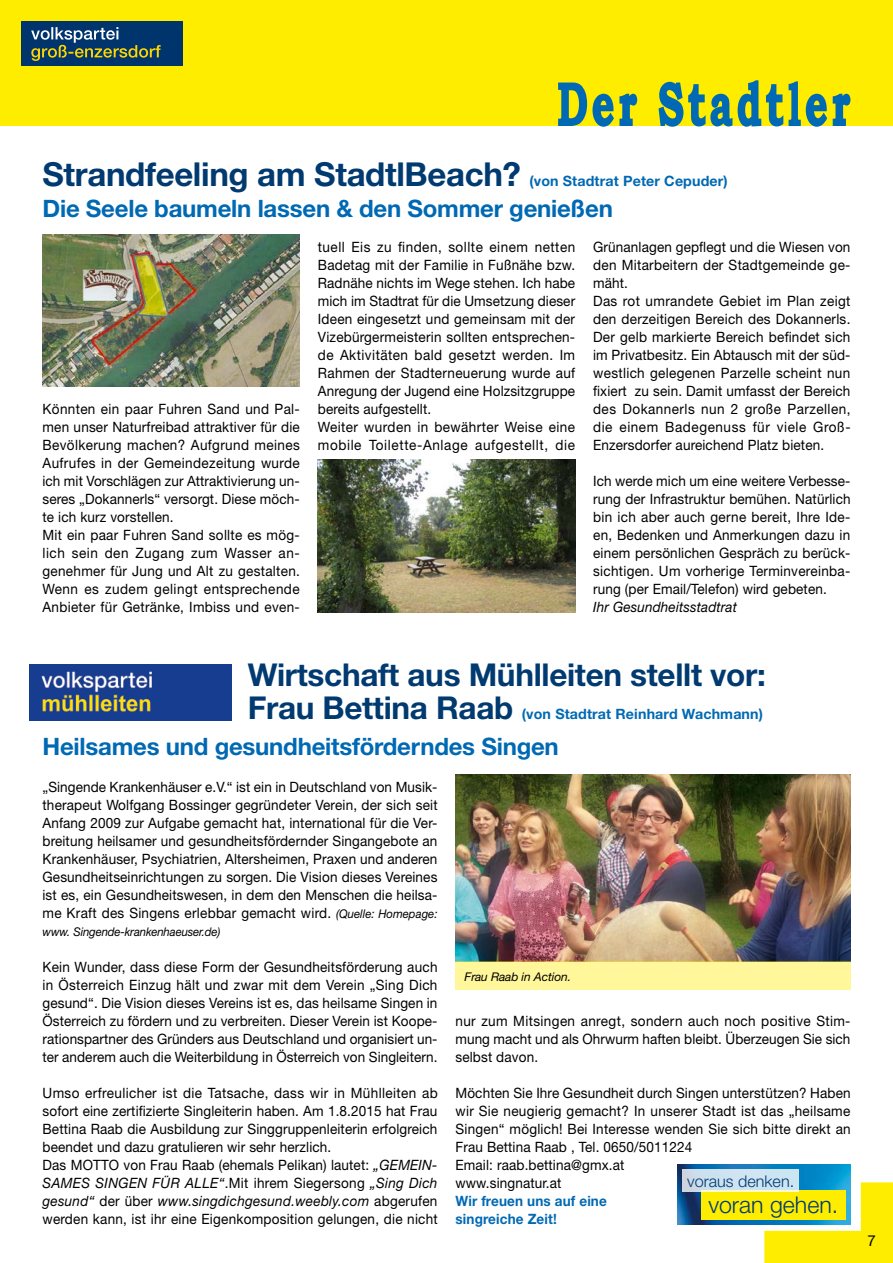
<style>
.page{position:relative;width:893px;height:1263px;background:#fff}
.page>*{position:absolute;margin:0;border:0;box-sizing:border-box;transform-origin:0 0}
.t1{font:700 33px "Helvetica Neue LT Std";letter-spacing:-.01em;color:#003a70}
.t2{font:700 31.5px "Helvetica Neue LT Std";letter-spacing:-.01em;color:#003a70}
.t3{font:700 24px "Helvetica Neue LT Std";letter-spacing:-.01em;color:#0069b4}
.t4{font:300 23.1px "Helvetica Neue";color:#003a70}
.t5{font:300 16.2px "Helvetica Neue";color:#003a70}
.t6{font:15px "Helvetica Neue";color:#000}
.t7{font:14.25px/18px "Helvetica Neue LT Std";letter-spacing:.015em;color:#000;scale:.95 1}
.t8{font:700 14.25px "Helvetica Neue LT Std";letter-spacing:.01em;color:#0069b4}
.t9{font:700 14.25px/18px "Helvetica Neue LT Std";letter-spacing:.01em;color:#0069b4;scale:.95 1}
.t10{font:italic 14.25px "Helvetica Neue LT Std";letter-spacing:.01em;color:#000;scale:.95 1}
.t11{font:italic 12px "Helvetica Neue LT Std";letter-spacing:-.01em;color:#000;scale:.95 1}
.t12{font:italic 12px "Helvetica Neue LT Std";letter-spacing:-.01em;color:#000}
.s1{font-size:31.5px;color:#003a70}
.s2{font-style:italic;font-size:12px}
.s3{font-style:italic}
</style>
<div class="page">
<div style="left:0;top:0;width:893px;height:126px;background:#ffed00"></div>
<svg style="left:738px;top:80px;width:45px;height:47px"></svg>
<svg style="left:833px;top:94px;width:17px;height:32px"></svg>
<svg style="left:658px;top:82px;width:74px;height:45px"></svg>
<svg style="left:558px;top:83px;width:79px;height:44px"></svg>
<svg style="left:789px;top:81px;width:38px;height:46px"></svg>
<div style="left:21px;top:21px;width:162px;height:44px;background:#00346d"></div>
<svg style="left:31px;top:27px;width:130px;height:34px"></svg>
<img style="left:678px;top:1165px;width:172px;height:59px">
<div style="left:701px;top:1190px;width:145px;height:29px;background:#ffed00"></div>
<div style="left:682px;top:1169px;width:117px;height:23px;background:linear-gradient(to right,#cedbe8,#cde8f5)"></div>
<svg style="left:764px;top:1182px;width:129px;height:81px"></svg>
<img style="left:43px;top:234px;width:257px;height:152px">
<img style="left:30px;top:664px;width:202px;height:56px">
<img style="left:318px;top:460px;width:257px;height:152px">
<img style="left:455px;top:774px;width:395px;height:187px">
<div style="left:455px;top:961px;width:395px;height:29px;background:#fff79a"></div>
<h1 class="t1" style="left:43px;top:153px;width:480px">Strandfeeling am StadtlBeach?</h1>
<p class="t8" style="left:529px;top:172px;width:200px">(von Stadtrat Peter Cepuder)</p>
<h3 class="t3" style="left:43px;top:193px;width:572px">Die Seele baumeln lassen &amp; den Sommer genießen</h3>
<p class="t7" style="left:43px;top:400px;width:272px">Könnten ein paar Fuhren Sand und Pal&shy;men unser Naturfreibad attraktiver für die Bevölkerung machen? Aufgrund meines Aufrufes in der Gemeindezeitung wurde ich mit Vorschlägen zur Attraktivierung un&shy;seres „Dokannerls“ versorgt. Diese möch&shy;te ich kurz vorstellen.<br>Mit ein paar Fuhren Sand sollte es mög&shy;lich sein den Zugang zum Wasser an&shy;genehmer für Jung und Alt zu gestalten.<br>Wenn es zudem gelingt entsprechende Anbieter für Getränke, Imbiss und even-</p>
<p class="t7" style="left:318px;top:238px;width:272px">tuell Eis zu finden, sollte einem netten Badetag mit der Familie in Fußnähe bzw.<br>Radnähe nichts im Wege stehen. Ich habe mich im Stadtrat für die Umsetzung dieser Ideen eingesetzt und gemeinsam mit der Vizebürgermeisterin sollten entsprechen&shy;de Aktivitäten bald gesetzt werden. Im Rahmen der Stadterneuerung wurde auf Anregung der Jugend eine Holzsitzgruppe bereits aufgestellt.<br>Weiter wurden in bewährter Weise eine mobile Toilette-Anlage aufgestellt, die</p>
<p class="t7" style="left:593px;top:238px;width:273px">Grünanlagen gepflegt und die Wiesen von den Mitarbeitern der Stadtgemeinde ge&shy;mäht.<br>Das rot umrandete Gebiet im Plan zeigt den derzeitigen Bereich des Dokannerls.<br>Der gelb markierte Bereich befindet sich im Privatbesitz. Ein Abtausch mit der süd&shy;westlich gelegenen Parzelle scheint nun fixiert zu sein. Damit umfasst der Bereich des Dokannerls nun 2 große Parzellen, die einem Badegenuss für viele Groß-Enzersdorfer aureichend Platz bieten.</p>
<p class="t7" style="left:593px;top:472px;width:273px;text-align:justify">Ich werde mich um eine weitere Verbesse&shy;rung der Infrastruktur bemühen. Natürlich bin ich aber auch gerne bereit, Ihre Ide&shy;en, Bedenken und Anmerkungen dazu in einem persönlichen Gespräch zu berück&shy;sichtigen. Um vorherige Terminvereinba&shy;rung (per Email/Telefon) wird gebeten.</p>
<p class="t10" style="left:593px;top:598px;width:153px">Ihr Gesundheitsstadtrat</p>
<h2 class="t2" style="left:248px;top:655px;width:520px">Wirtschaft aus Mühlleiten stellt vor:</h2>
<p class="t8" style="left:248px;top:705px;width:517px"><span class="s1">Frau Bettina Raab</span> (von Stadtrat Reinhard Wachmann)</p>
<h3 class="t3" style="left:43px;top:732px;width:518px">Heilsames und gesundheitsförderndes Singen</h3>
<p class="t7" style="left:43px;top:778px;width:417px;text-align:justify">„Singende Krankenhäuser e.V.“ ist ein in Deutschland von Musik&shy;therapeut Wolfgang Bossinger gegründeter Verein, der sich seit Anfang 2009 zur Aufgabe gemacht hat, international für die Ver&shy;breitung heilsamer und gesundheitsfördernder Singangebote an Krankenhäuser, Psychiatrien, Altersheimen, Praxen und anderen Gesundheitseinrichtungen zu sorgen. Die Vision dieses Vereines ist es, ein Gesundheitswesen, in dem den Menschen die heilsa&shy;me Kraft des Singens erlebbar gemacht wird. <span class="s2">(Quelle: Homepage:</span></p>
<p class="t11" style="left:43px;top:925px;width:189px">www. Singende-krankenhaeuser.de)</p>
<p class="t7" style="left:43px;top:958px;width:417px;text-align:justify">Kein Wunder, dass diese Form der Gesundheitsförderung auch in Österreich Einzug hält und zwar mit dem Verein „Sing Dich gesund“. Die Vision dieses Vereins ist es, das heilsame Singen in Österreich zu fördern und zu verbreiten. Dieser Verein ist Koope&shy;rationspartner des Gründers aus Deutschland und organisiert un&shy;ter anderem auch die Weiterbildung in Österreich von Singleitern.</p>
<p class="t7" style="left:43px;top:1084px;width:418px">Umso erfreulicher ist die Tatsache, dass wir in Mühlleiten ab sofort eine zertifizierte Singleiterin haben. Am 1.8.2015 hat Frau Bettina Raab die Ausbildung zur Singgruppenleiterin erfolgreich beendet und dazu gratulieren wir sehr herzlich.<br>Das MOTTO von Frau Raab (ehemals Pelikan) lautet: <span class="s3">„GEMEIN-SAMES SINGEN FÜR ALLE“</span>.Mit ihrem Siegersong <span class="s3">„Sing Dich gesund“</span> der über <span class="s3">www.singdichgesund.weebly.com</span> abgerufen werden kann, ist ihr eine Eigenkomposition gelungen, die nicht</p>
<p class="t12" style="left:465px;top:970px;width:108px">Frau Raab in Action.</p>
<p class="t7" style="left:455px;top:1012px;width:417px;text-align:justify">nur zum Mitsingen anregt, sondern auch noch positive Stim&shy;mung macht und als Ohrwurm haften bleibt. Überzeugen Sie sich selbst davon.</p>
<p class="t7" style="left:455px;top:1084px;width:418px">Möchten Sie Ihre Gesundheit durch Singen unterstützen? Haben wir Sie neugierig gemacht? In unserer Stadt ist das „heilsame Singen“ möglich! Bei Interesse wenden Sie sich bitte direkt an Frau Bettina Raab , Tel. 0650/5011224<br>Email: raab.bettina@gmx.at<br>www.singnatur.at</p>
<p class="t9" style="left:455px;top:1192px;width:161px">Wir freuen uns auf eine singreiche Zeit!</p>
<p class="t5" style="left:687px;top:1171px;width:108px">voraus denken.</p>
<h3 class="t4" style="left:708px;top:1191px;width:131px">voran gehen.</h3>
<p class="t6" style="left:868px;top:1228px;width:10px">7</p>
</div>
